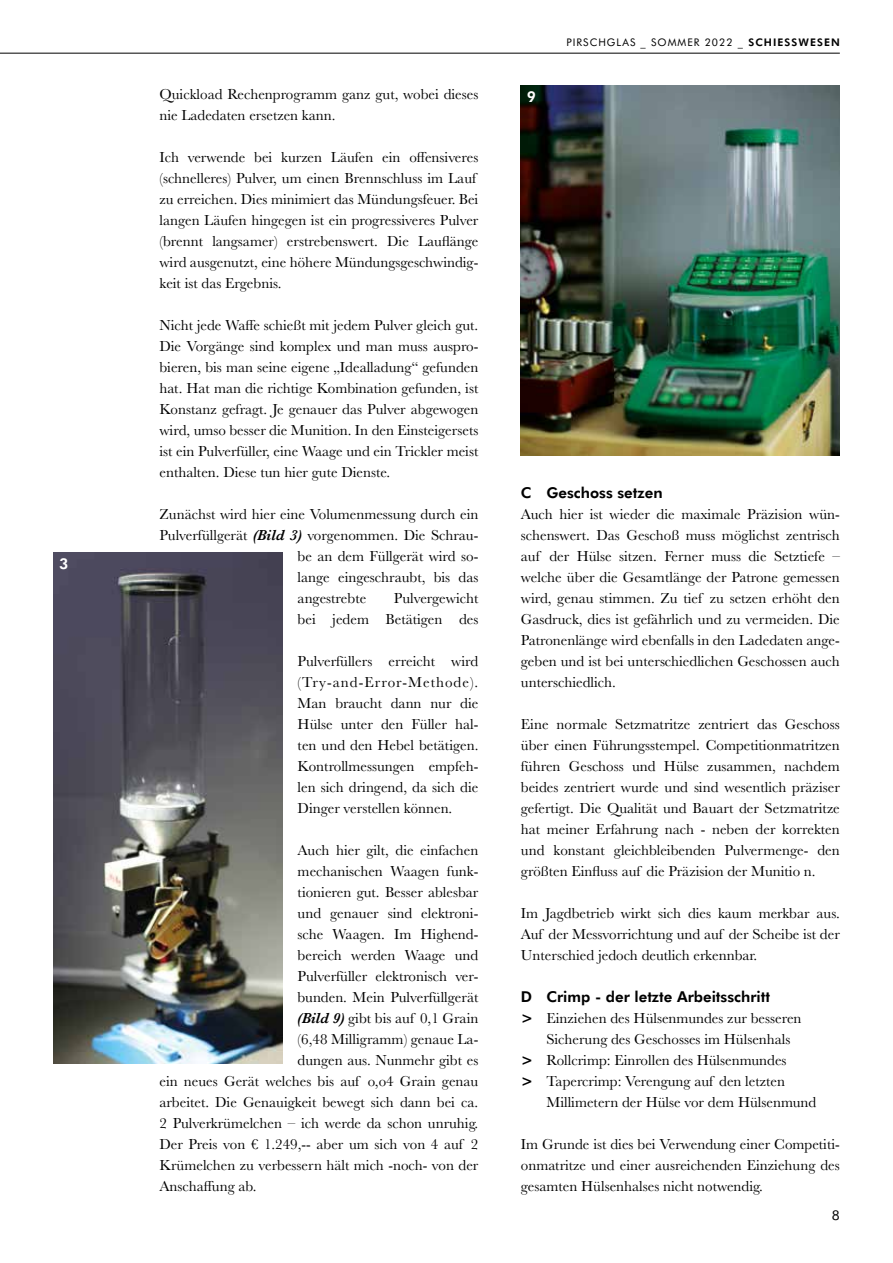
<style>
.page{position:relative;width:893px;height:1263px;background:#fff}
.page>*{position:absolute;margin:0;border:0;box-sizing:border-box;transform-origin:0 0}
.t1{font:15px/21px "Baskerville";color:#000;text-align:justify}
.t2{font:800 15px "Futura BT";color:#000}
.t3{font:800 15px "Futura BT";color:#fff}
.t4{font:13.5px "Futura BT";color:#000}
.t5{font:10.5px "Futura BT";letter-spacing:.1em;color:#000}
.s1{font-weight:600;font-style:italic}
.s2{font-weight:800}
.s3{font-family:"Futura BT";font-weight:800}
</style>
<div class="page">
<hr style="left:0;top:53px;width:840px;height:1px;background:#000">
<img style="left:521px;top:86px;width:319px;height:370px">
<img style="left:53px;top:553px;width:230px;height:510px">
<p class="t3" style="left:59px;top:555px;width:11px">3</p>
<p class="t1" style="left:159px;top:83px;width:320px">Quickload Rechenprogramm ganz gut, wobei dieses nie Ladedaten ersetzen kann.</p>
<p class="t1" style="left:159px;top:146px;width:320px;text-align:left">Ich verwende bei kurzen Läufen ein offensiveres (schnelleres) Pulver, um einen Brennschluss im Lauf zu erreichen. Dies minimiert das Mündungsfeuer. Bei langen Läufen hingegen ist ein progressiveres Pulver (brennt langsamer) erstrebenswert. Die Lauflänge wird ausgenutzt, eine höhere Mündungsgeschwindig&shy;keit ist das Ergebnis.</p>
<p class="t1" style="left:159px;top:314px;width:320px">Nicht jede Waffe schießt mit jedem Pulver gleich gut.<br>Die Vorgänge sind komplex und man muss auspro&shy;bieren, bis man seine eigene „Idealladung“ gefunden hat. Hat man die richtige Kombination gefunden, ist Konstanz gefragt. Je genauer das Pulver abgewogen wird, umso besser die Munition. In den Einsteigersets ist ein Pulverfüller, eine Waage und ein Trickler meist enthalten. Diese tun hier gute Dienste.</p>
<p class="t1" style="left:159px;top:503px;width:320px">Zunächst wird hier eine Volumenmessung durch ein</p>
<p class="t1" style="left:159px;top:524px;width:320px">Pulverfüllgerät <span class="s1">(Bild 3)</span> vorgenommen. Die Schrau-</p>
<p class="t1" style="left:298px;top:545px;width:182px">be an dem Füllgerät wird so-</p>
<p class="t1" style="left:298px;top:566px;width:182px">lange eingeschraubt, bis das</p>
<p class="t1" style="left:298px;top:587px;width:70px">angestrebte</p>
<p class="t1" style="left:298px;top:587px;width:182px;text-align:right">Pulvergewicht<br>bei jedem Betätigen des</p>
<p class="t1" style="left:298px;top:650px;width:182px">Pulverfüllers erreicht wird (Try-and-Error-Methode).<br>Man braucht dann nur die Hülse unter den Füller hal&shy;ten und den Hebel betätigen.<br>Kontrollmessungen empfeh&shy;len sich dringend, da sich die Dinger verstellen können.</p>
<p class="t1" style="left:298px;top:839px;width:182px">Auch hier gilt, die einfachen</p>
<p class="t1" style="left:298px;top:860px;width:182px">mechanischen Waagen funk-</p>
<p class="t1" style="left:298px;top:881px;width:182px">tionieren gut. Besser ablesbar</p>
<p class="t1" style="left:298px;top:902px;width:182px">und genauer sind elektroni-</p>
<p class="t1" style="left:298px;top:923px;width:182px">sche Waagen. Im Highend-</p>
<p class="t1" style="left:298px;top:944px;width:182px">bereich werden Waage und</p>
<p class="t1" style="left:298px;top:965px;width:182px">Pulverfüller elektronisch ver-</p>
<p class="t1" style="left:298px;top:986px;width:182px">bunden. Mein Pulverfüllgerät</p>
<p class="t1" style="left:298px;top:1007px;width:182px"><span class="s1">(Bild 9)</span> gibt bis auf 0,1 Grain</p>
<p class="t1" style="left:298px;top:1028px;width:182px">(6,48 Milligramm) genaue La-</p>
<p class="t1" style="left:298px;top:1049px;width:182px">dungen aus. Nunmehr gibt es</p>
<p class="t1" style="left:159px;top:1070px;width:320px">ein neues Gerät welches bis auf o,o4 Grain genau</p>
<p class="t1" style="left:159px;top:1091px;width:320px">arbeitet. Die Genauigkeit bewegt sich dann bei ca.</p>
<p class="t1" style="left:159px;top:1112px;width:320px">2 Pulverkrümelchen – ich werde da schon unruhig.</p>
<p class="t1" style="left:159px;top:1133px;width:320px">Der Preis von € 1.249,-- aber um sich von 4 auf 2</p>
<p class="t1" style="left:159px;top:1154px;width:320px">Krümelchen zu verbessern hält mich -noch- von der</p>
<p class="t1" style="left:159px;top:1175px;width:99px">Anschaffung ab.</p>
<p class="t3" style="left:527px;top:88px;width:11px">9</p>
<p class="t5" style="left:566px;top:36px;width:275px">PIRSCHGLAS _ SOMMER 2022 _ <span class="s2">SCHIESSWESEN</span></p>
<p class="t2" style="left:521px;top:483px;width:143px">C Geschoss setzen</p>
<p class="t1" style="left:521px;top:503px;width:320px">Auch hier ist wieder die maximale Präzision wün&shy;schenswert. Das Geschoß muss möglichst zentrisch auf der Hülse sitzen. Ferner muss die Setztiefe – welche über die Gesamtlänge der Patrone gemessen wird, genau stimmen. Zu tief zu setzen erhöht den Gasdruck, dies ist gefährlich und zu vermeiden. Die Patronenlänge wird ebenfalls in den Ladedaten ange&shy;geben und ist bei unterschiedlichen Geschossen auch unterschiedlich.</p>
<p class="t1" style="left:521px;top:713px;width:320px">Eine normale Setzmatritze zentriert das Geschoss über einen Führungsstempel. Competitionmatritzen führen Geschoss und Hülse zusammen, nachdem beides zentriert wurde und sind wesentlich präziser gefertigt. Die Qualität und Bauart der Setzmatritze hat meiner Erfahrung nach - neben der korrekten und konstant gleichbleibenden Pulvermenge- den größten Einfluss auf die Präzision der Munitio n.</p>
<p class="t1" style="left:521px;top:902px;width:320px">Im Jagdbetrieb wirkt sich dies kaum merkbar aus.<br>Auf der Messvorrichtung und auf der Scheibe ist der Unterschied jedoch deutlich erkennbar.</p>
<p class="t2" style="left:521px;top:987px;width:251px">D Crimp - der letzte Arbeitsschritt</p>
<p class="t1" style="left:521px;top:1007px;width:282px"><span class="s3">&gt;</span> Einziehen des Hülsenmundes zur besseren</p>
<p class="t1" style="left:546px;top:1028px;width:246px">Sicherung des Geschosses im Hülsenhals</p>
<p class="t1" style="left:521px;top:1049px;width:267px"><span class="s3">&gt;</span> Rollcrimp: Einrollen des Hülsenmundes</p>
<p class="t1" style="left:521px;top:1070px;width:266px"><span class="s3">&gt;</span> Tapercrimp: Verengung auf den letzten</p>
<p class="t1" style="left:546px;top:1091px;width:271px">Millimetern der Hülse vor dem Hülsenmund</p>
<p class="t1" style="left:521px;top:1133px;width:320px">Im Grunde ist dies bei Verwendung einer Competiti&shy;onmatritze und einer ausreichenden Einziehung des gesamten Hülsenhalses nicht notwendig.</p>
<p class="t4" style="left:832px;top:1207px;width:9px">8</p>
</div>
